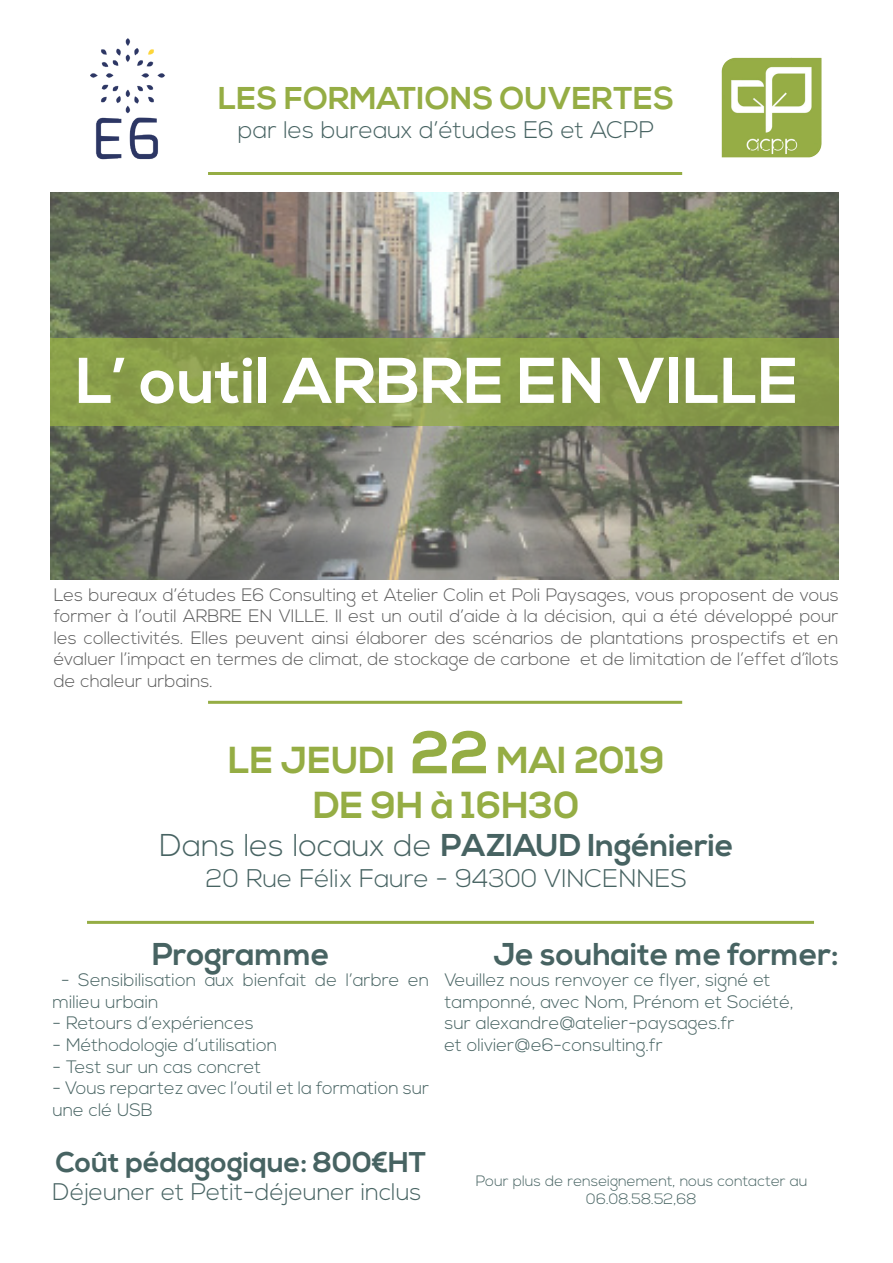
<style>
.page{position:relative;width:893px;height:1263px;background:#fff}
.page>*{position:absolute;margin:0;border:0;box-sizing:border-box;transform-origin:0 0}
.t1{font:700 64.5px "Nexa";color:#fff}
.t2{font:700 37.5px/45px "Nexa";color:#95ad44;text-align:center}
.t3{font:700 31.5px "Nexa";color:#476362}
.t4{font:700 31.5px "Nexa";color:#95ad44}
.t5{font:700 28.5px "Nexa";color:#476362}
.t6{font:300 25.5px "Nexa";color:#476362}
.t7{font:300 24px "Nexa";color:#476362}
.t8{font:300 18px/21.6px "Nexa";color:#5c5c5c;text-align:justify}
.t9{font:300 18px/21.6px "Nexa";color:#476362}
.t10{font:300 15px/18px "Nexa";color:#476362;text-align:center}
.s1{font-size:60px}
.s2{font-weight:300}
</style>
<div class="page">
<img style="left:50px;top:192px;width:789px;height:387px">
<svg style="left:50px;top:338px;width:789px;height:88px;background:#899d4b"></svg>
<hr style="left:208px;top:172px;width:474px;height:3px;background:#95ad44">
<img style="left:721px;top:57px;width:101px;height:101px">
<img style="left:90px;top:38px;width:75px;height:55px">
<img style="left:96px;top:93px;width:62px;height:67px">
<hr style="left:208px;top:701px;width:474px;height:3px;background:#95ad44">
<hr style="left:87px;top:921px;width:727px;height:3px;background:#95ad44">
<h3 class="t4" style="left:218px;top:80px;width:457px">LES FORMATIONS OUVERTES</h3>
<h3 class="t7" style="left:238px;top:116px;width:418px">par les bureaux d’études E6 et ACPP</h3>
<h1 class="t1" style="left:76px;top:343px;width:724px">L’ outil ARBRE EN VILLE</h1>
<p class="t8" style="left:54px;top:584px;width:787px">Les bureaux d’études E6 Consulting et Atelier Colin et Poli Paysages, vous proposent de vous former à l’outil ARBRE EN VILLE. Il est un outil d’aide à la décision, qui a été développé pour les collectivités. Elles peuvent ainsi élaborer des scénarios de plantations prospectifs et en évaluer l’impact en termes de climat, de stockage de carbone et de limitation de l’effet d’îlots de chaleur urbains.</p>
<h2 class="t2" style="left:228px;top:739px;width:438px">LE JEUDI <span class="s1">22</span> MAI 2019<br>DE 9H à 16H30</h2>
<h3 class="t3" style="left:159px;top:827px;width:576px"><span class="s2">Dans les locaux de</span> PAZIAUD Ingénierie</h3>
<h3 class="t6" style="left:206px;top:863px;width:483px">20 Rue Félix Faure - 94300 VINCENNES</h3>
<h3 class="t3" style="left:152px;top:935px;width:179px">Programme</h3>
<p class="t9" style="left:53px;top:970px;width:378px;text-indent:9px">- Sensibilisation aux bienfait de l’arbre en milieu urbain</p>
<p class="t9" style="left:53px;top:1013px;width:203px">- Retours d’expériences</p>
<p class="t9" style="left:53px;top:1035px;width:226px">- Méthodologie d’utilisation</p>
<p class="t9" style="left:53px;top:1056px;width:210px">- Test sur un cas concret</p>
<p class="t9" style="left:53px;top:1078px;width:378px">- Vous repartez avec l’outil et la formation sur une clé USB</p>
<h3 class="t5" style="left:55px;top:1145px;width:372px">Coût pédagogique: 800€HT</h3>
<h3 class="t7" style="left:53px;top:1178px;width:370px">Déjeuner et Petit-déjeuner inclus</h3>
<h3 class="t3" style="left:493px;top:935px;width:347px">Je souhaite me former:</h3>
<p class="t9" style="left:444px;top:970px;width:351px">Veuillez nous renvoyer ce flyer, signé et tamponné, avec Nom, Prénom et Société, sur alexandre@atelier-paysages.fr<br>et olivier@e6-consulting.fr</p>
<p class="t10" style="left:476px;top:1172px;width:333px">Pour plus de renseignement, nous contacter au<br>06.08.58.52,68</p>
</div>
